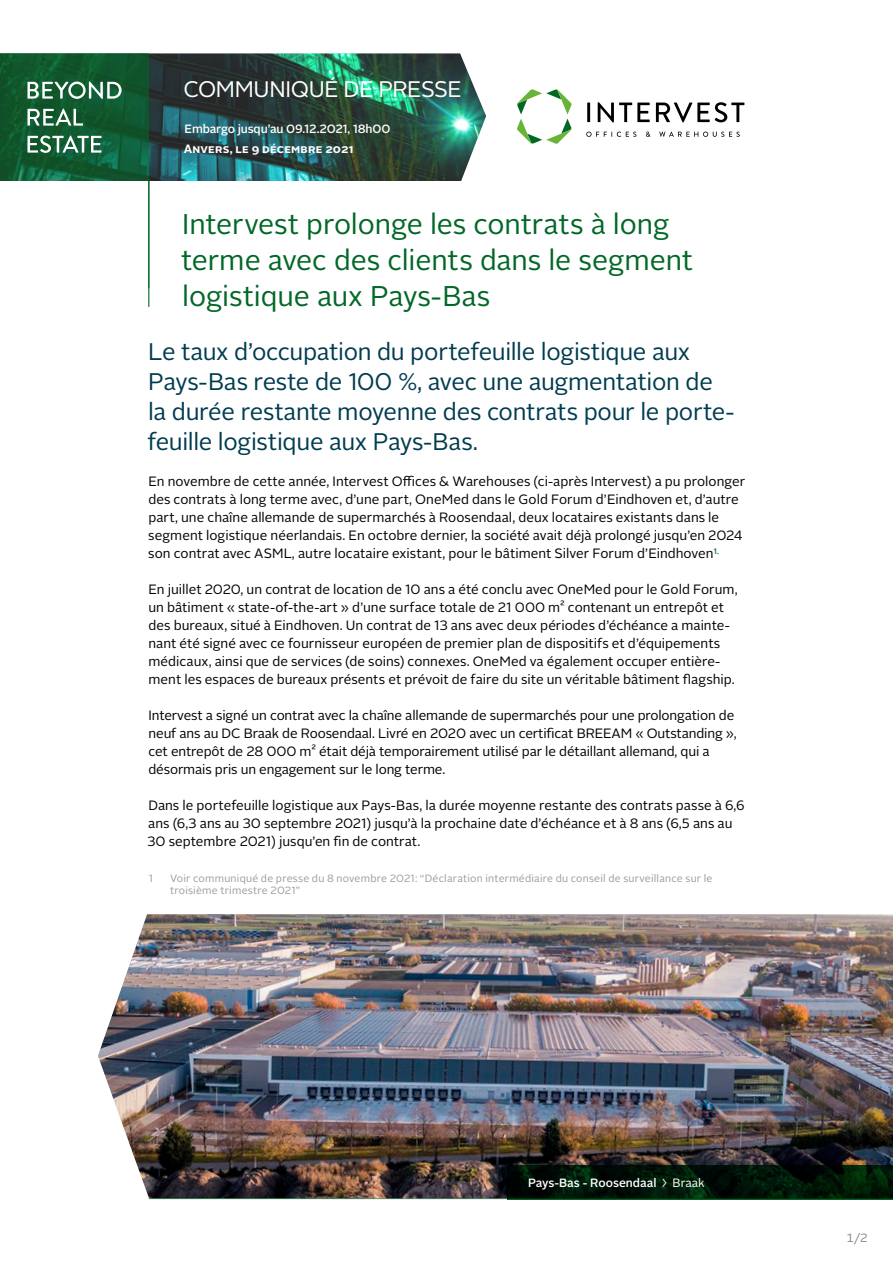
<style>
.page{position:relative;width:893px;height:1263px;background:#fff}
.page>*{position:absolute;margin:0;border:0;box-sizing:border-box;transform-origin:0 0}
.t1{font:28.5px/36px "Alright Sans";letter-spacing:-.005em;color:#026827}
.t2{font:24px/30px "Alright Sans";letter-spacing:-.015em;color:#003c50}
.t3{font:22.5px "Alright Sans";letter-spacing:-.015em;color:#fff}
.t4{font:13.5px/18px "Alright Sans";color:#000}
.t5{font:500 12px "Alright Sans";letter-spacing:-.01em;color:#fff}
.t6{font:700 12px "Alright Sans";letter-spacing:.02em;color:#fff}
.t7{font:12px "Alright Sans";color:#878786}
.t8{font:10.5px/12px "Alright Sans";letter-spacing:.02em;color:#9c9c9c}
.s1{font-weight:400}
</style>
<div class="page">
<svg style="left:517px;top:89px;width:55px;height:55px"></svg>
<svg style="left:586px;top:132px;width:50px;height:5px"></svg>
<svg style="left:646px;top:132px;width:4px;height:5px"></svg>
<svg style="left:659px;top:132px;width:81px;height:5px"></svg>
<hr style="left:587px;top:103px;width:3px;height:19px;background:#000">
<svg style="left:598px;top:102px;width:52px;height:20px"></svg>
<svg style="left:656px;top:102px;width:88px;height:20px"></svg>
<img style="left:149px;top:53px;width:337px;height:128px">
<svg style="left:0;top:53px;width:149px;height:128px;background:#115a31"></svg>
<svg style="left:28px;top:136px;width:74px;height:17px"></svg>
<svg style="left:28px;top:109px;width:55px;height:17px"></svg>
<svg style="left:28px;top:82px;width:94px;height:17px"></svg>
<hr style="left:149px;top:1198px;width:744px;height:1px;background:#026827">
<hr style="left:148px;top:179px;width:1px;height:128px;background:#026827">
<img style="left:98px;top:914px;width:795px;height:284px">
<svg style="left:507px;top:1165px;width:386px;height:34px;background:#001507"></svg>
<h3 class="t3" style="left:183px;top:74px;width:280px">COMMUNIQUÉ DE PRESSE</h3>
<p class="t5" style="left:185px;top:120px;width:208px">Embargo jusqu’au 09.12.2021, 18h00</p>
<p class="t6" style="left:184px;top:141px;width:171px">Anvers, le 9 décembre 2021</p>
<h1 class="t1" style="left:181px;top:207px;width:513px">Intervest prolonge les contrats à long terme avec des clients dans le segment logistique aux Pays-Bas</h1>
<h2 class="t2" style="left:147px;top:337px;width:589px">Le taux d’occupation du portefeuille logistique aux Pays-Bas reste de 100 %, avec une augmentation de la durée restante moyenne des contrats pour le porte&shy;feuille logistique aux Pays-Bas.</h2>
<p class="t4" style="left:148px;top:473px;width:598px">En novembre de cette année, Intervest Offices &amp; Warehouses (ci-après Intervest) a pu prolonger des contrats à long terme avec, d’une part, OneMed dans le Gold Forum d’Eindhoven et, d’autre part, une chaîne allemande de supermarchés à Roosendaal, deux locataires existants dans le segment logistique néerlandais. En octobre dernier, la société avait déjà prolongé jusqu’en 2024 son contrat avec ASML, autre locataire existant, pour le bâtiment Silver Forum d’Eindhoven<sup>1.</sup></p>
<p class="t4" style="left:148px;top:581px;width:591px">En juillet 2020, un contrat de location de 10 ans a été conclu avec OneMed pour le Gold Forum, un bâtiment « state-of-the-art » d’une surface totale de 21 000 m² contenant un entrepôt et des bureaux, situé à Eindhoven. Un contrat de 13 ans avec deux périodes d’échéance a mainte&shy;nant été signé avec ce fournisseur européen de premier plan de dispositifs et d’équipements médicaux, ainsi que de services (de soins) connexes. OneMed va également occuper entière&shy;ment les espaces de bureaux présents et prévoit de faire du site un véritable bâtiment flagship.</p>
<p class="t4" style="left:148px;top:707px;width:590px">Intervest a signé un contrat avec la chaîne allemande de supermarchés pour une prolongation de neuf ans au DC Braak de Roosendaal. Livré en 2020 avec un certificat BREEAM « Outstanding », cet entrepôt de 28 000 m² était déjà temporairement utilisé par le détaillant allemand, qui a désormais pris un engagement sur le long terme.</p>
<p class="t4" style="left:147px;top:797px;width:599px">Dans le portefeuille logistique aux Pays-Bas, la durée moyenne restante des contrats passe à 6,6 ans (6,3 ans au 30 septembre 2021) jusqu’à la prochaine date d’échéance et à 8 ans (6,5 ans au<br>30 septembre 2021) jusqu’en fin de contrat.</p>
<p class="t8" style="left:149px;top:873px;width:6px">1</p>
<p class="t8" style="left:170px;top:873px;width:544px">Voir communiqué de presse du 8 novembre 2021: “Déclaration intermédiaire du conseil de surveillance sur le troisième trimestre 2021”</p>
<p class="t5" style="left:528px;top:1174px;width:178px">Pays-Bas - Roosendaal <span class="s1">› Braak</span></p>
<p class="t7" style="left:846px;top:1230px;width:23px">1/2</p>
</div>
